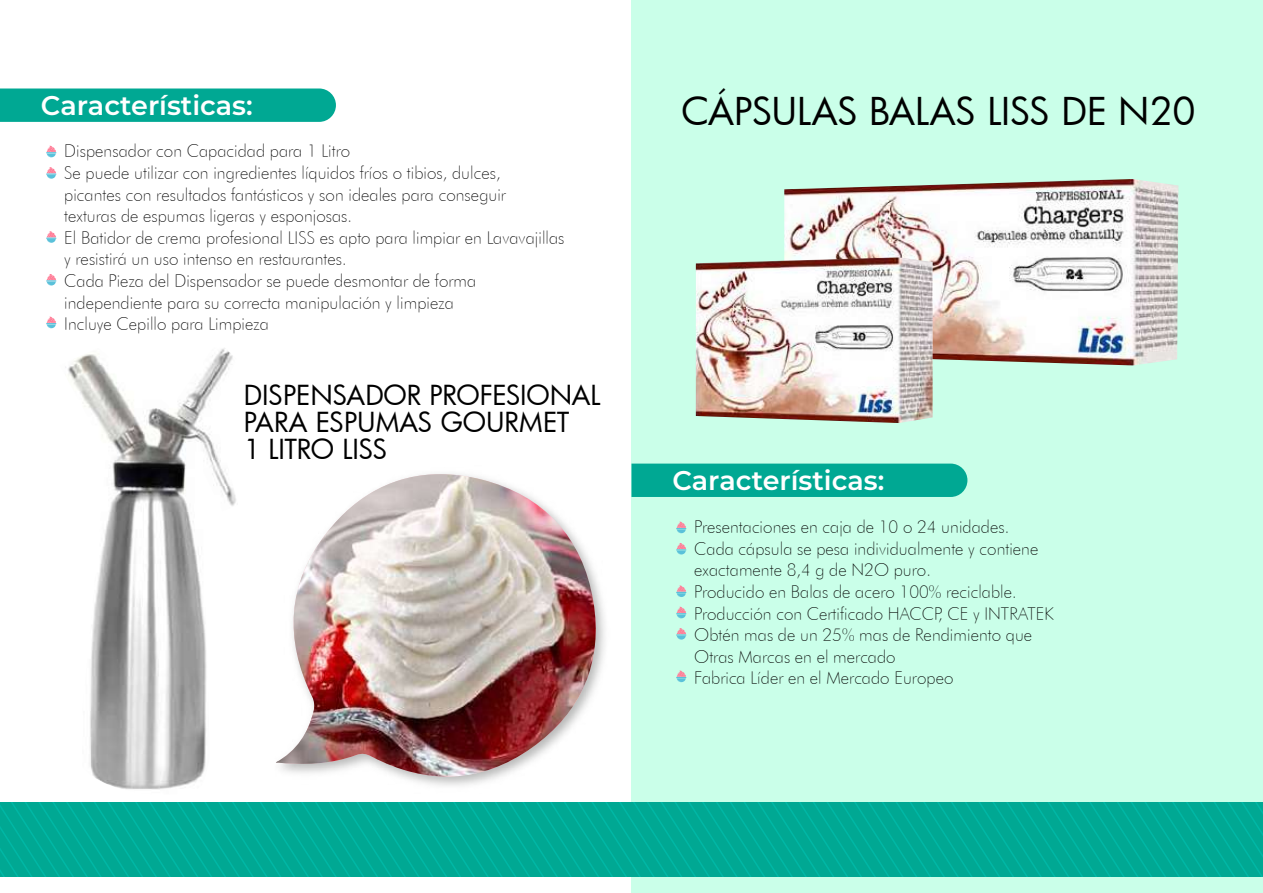
<style>
.page{position:relative;width:1263px;height:893px;background:#fff}
.page>*{position:absolute;margin:0;border:0;box-sizing:border-box;transform-origin:0 0}
.t1{font:37.5px "Futura";letter-spacing:-.005em;color:#000}
.t2{font:27px/27px "Futura";letter-spacing:-.005em;color:#000}
.t3{font:600 27px "Montserrat";color:#fff}
.t4{font:100 18px/21.6px "Futura";color:#000}
</style>
<div class="page">
<img style="left:276px;top:474px;width:327px;height:311px">
<div style="left:631px;top:0;width:632px;height:893px;background:#caffe9"></div>
<svg style="left:0;top:802px;width:1263px;height:75px;background:#00a995"></svg>
<div style="left:0;top:89px;width:336px;height:33px;background:#00a893"></div>
<div style="left:631px;top:464px;width:336px;height:33px;background:#00a893"></div>
<svg style="left:46px;top:145px;width:10px;height:12px"></svg>
<svg style="left:46px;top:167px;width:10px;height:12px"></svg>
<svg style="left:46px;top:231px;width:10px;height:12px"></svg>
<svg style="left:46px;top:274px;width:10px;height:11px"></svg>
<svg style="left:46px;top:316px;width:10px;height:12px"></svg>
<svg style="left:676px;top:521px;width:10px;height:12px"></svg>
<svg style="left:676px;top:543px;width:10px;height:11px"></svg>
<svg style="left:676px;top:585px;width:10px;height:12px"></svg>
<svg style="left:676px;top:606px;width:10px;height:12px"></svg>
<svg style="left:676px;top:628px;width:10px;height:12px"></svg>
<svg style="left:676px;top:670px;width:10px;height:12px"></svg>
<img style="left:60px;top:348px;width:178px;height:456px">
<img style="left:784px;top:179px;width:394px;height:186px">
<img style="left:696px;top:257px;width:237px;height:166px">
<h2 class="t3" style="left:41px;top:87px;width:213px">Características:</h2>
<p class="t4" style="left:64px;top:140px;width:502px">Dispensador con Capacidad para 1 Litro<br>Se puede utilizar con ingredientes líquidos fríos o tibios, dulces,<br>picantes con resultados fantásticos y son ideales para conseguir<br>texturas de espumas ligeras y esponjosas.<br>El Batidor de crema profesional LISS es apto para limpiar en Lavavajillas y resistirá un uso intenso en restaurantes.<br>Cada Pieza del Dispensador se puede desmontar de forma independiente para su correcta manipulación y limpieza<br>Incluye Cepillo para Limpieza</p>
<h2 class="t2" style="left:244px;top:381px;width:358px">DISPENSADOR PROFESIONAL<br>PARA ESPUMAS GOURMET<br>1 LITRO LISS</h2>
<h1 class="t1" style="left:681px;top:86px;width:516px">CÁPSULAS BALAS LISS DE N20</h1>
<h2 class="t3" style="left:672px;top:462px;width:213px">Características:</h2>
<p class="t4" style="left:694px;top:516px;width:361px">Presentaciones en caja de 10 o 24 unidades.<br>Cada cápsula se pesa individualmente y contiene exactamente 8,4 g de N2O puro.<br>Producido en Balas de acero 100% reciclable.<br>Producción con Certificado HACCP, CE y INTRATEK Obtén mas de un 25% mas de Rendimiento que Otras Marcas en el mercado<br>Fabrica Líder en el Mercado Europeo</p>
</div>
